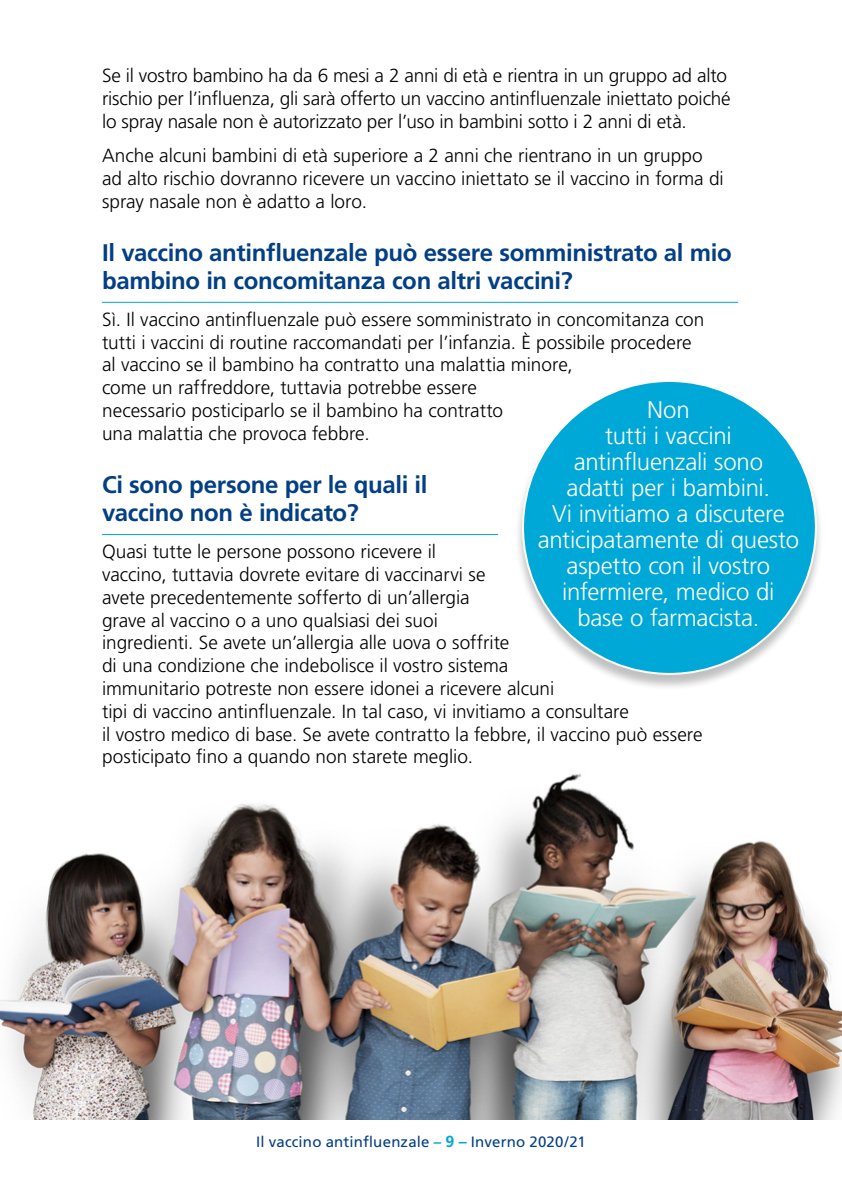
<style>
.page{position:relative;width:842px;height:1191px;background:#fff}
.page>*{position:absolute;margin:0;border:0;box-sizing:border-box;transform-origin:0 0}
.t1{font:300 24px/26px "Frutiger";letter-spacing:-.01em;color:#fff;text-align:center}
.t2{font:700 24px/28px "Frutiger";letter-spacing:-.015em;color:#033f85}
.t3{font:300 19px/22.8px "Frutiger";color:#000}
.t4{font:15px "Frutiger";letter-spacing:.01em;color:#033f85}
.s1{font-weight:700;color:#00a8d7}
.s2{font-weight:700;font-size:16px;color:#00a8d7}
</style>
<div class="page">
<img style="left:0;top:534px;width:842px;height:585px">
<hr style="left:102px;top:302px;width:636px;height:1px;background:#00a8d7">
<hr style="left:102px;top:534px;width:396px;height:1px;background:#00a8d7">
<div style="left:515px;top:381px;width:309px;height:309px;background:#000;opacity:.25"></div>
<div style="left:523px;top:381px;width:293px;height:293px;background:#00a8d7;border-radius:50%"></div>
<p class="t3" style="left:102px;top:65px;width:630px">Se il vostro bambino ha da 6 mesi a 2 anni di età e rientra in un gruppo ad alto rischio per l’influenza, gli sarà offerto un vaccino antinfluenzale iniettato poiché lo spray nasale non è autorizzato per l’uso in bambini sotto i 2 anni di età.</p>
<p class="t3" style="left:102px;top:144px;width:623px">Anche alcuni bambini di età superiore a 2 anni che rientrano in un gruppo ad alto rischio dovranno ricevere un vaccino iniettato se il vaccino in forma di spray nasale non è adatto a loro.</p>
<p class="t2" style="left:102px;top:239px;width:631px">Il vaccino antinfluenzale può essere somministrato al mio bambino in concomitanza con altri vaccini?</p>
<p class="t3" style="left:102px;top:308px;width:604px">Sì. Il vaccino antinfluenzale può essere somministrato in concomitanza con tutti i vaccini di routine raccomandati per l’infanzia. È possibile procedere al vaccino se il bambino ha contratto una malattia minore,<br>come un raffreddore, tuttavia potrebbe essere<br>necessario posticiparlo se il bambino ha contratto<br>una malattia che provoca febbre.</p>
<p class="t2" style="left:102px;top:471px;width:327px">Ci sono persone per le quali il vaccino non è indicato?</p>
<p class="t3" style="left:102px;top:540px;width:602px">Quasi tutte le persone possono ricevere il<br>vaccino, tuttavia dovrete evitare di vaccinarvi se<br>avete precedentemente sofferto di un’allergia<br>grave al vaccino o a uno qualsiasi dei suoi<br>ingredienti. Se avete un’allergia alle uova o soffrite<br>di una condizione che indebolisce il vostro sistema<br>immunitario potreste non essere idonei a ricevere alcuni<br>tipi di vaccino antinfluenzale. In tal caso, vi invitiamo a consultare<br>il vostro medico di base. Se avete contratto la febbre, il vaccino può essere posticipato fino a quando non starete meglio.</p>
<p class="t1" style="left:538px;top:397px;width:263px">Non<br>tutti i vaccini antinfluenzali sono<br>adatti per i bambini.<br>Vi invitiamo a discutere anticipatamente di questo aspetto con il vostro infermiere, medico di base o farmacista.</p>
<p class="t4" style="left:256px;top:1133px;width:331px">Il vaccino antinfluenzale <span class="s1">–</span> <span class="s2">9 –</span> Inverno 2020/21</p>
</div>
